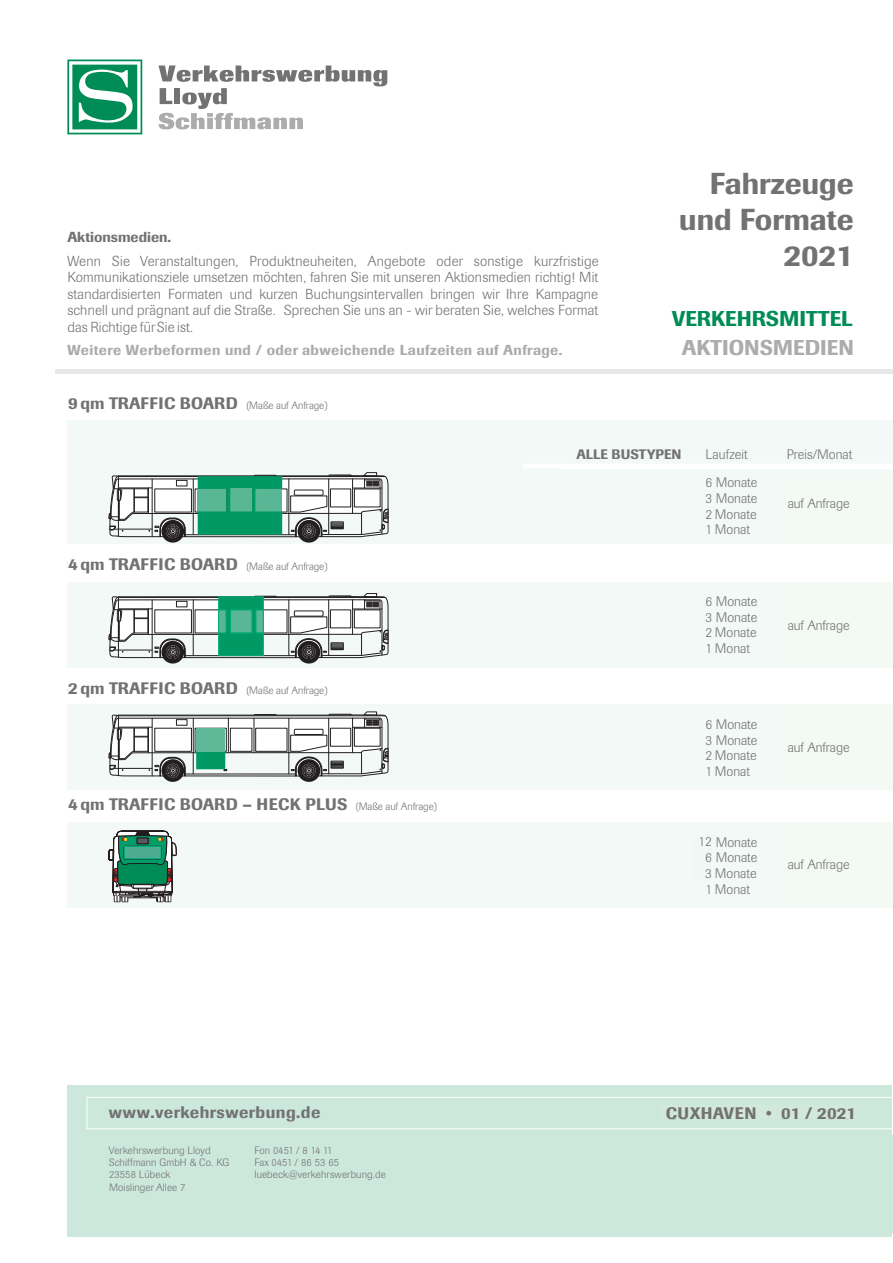
<style>
.page{position:relative;width:893px;height:1263px;background:#fff}
.page>*{position:absolute;margin:0;border:0;box-sizing:border-box;transform-origin:0 0}
.t1{font:500 30.3px/33.6px "Imago BQ";letter-spacing:.055em;color:#737272;text-align:right}
.t2{font:500 30px/36px "Imago";color:#737272;text-align:right}
.t3{font:500 21.15px "Imago BQ";color:#008c57}
.t4{font:500 21.15px "Imago BQ";color:#acacad}
.t5{font:500 16.65px "Imago BQ";letter-spacing:.025em;color:#737272}
.t6{font:500 16.65px "Imago BQ";letter-spacing:-.04em;color:#737272}
.t7{font:500 16.5px "Imago";letter-spacing:.015em;color:#737272}
.t8{font:300 14.4px/16.6px "Imago BQ";letter-spacing:.01em;color:#737272;text-align:justify}
.t9{font:500 14.4px "Imago BQ";letter-spacing:.025em;color:#ababac}
.t10{font:500 14.4px "Imago BQ";color:#737272}
.t11{font:300 13.65px/15.8px "Imago BQ";color:#737272;text-align:justify}
.t12{font:500 13.65px/15.9px "Imago BQ";color:#737272}
.t13{font:300 13.5px/15.9px "Imago";color:#737272;text-align:center}
.t14{font:500 13.5px/15.9px "Imago";letter-spacing:.02em;color:#737272}
.t15{font:300 10.65px/12.3px "Imago BQ";letter-spacing:.01em;color:#737272}
.t16{font:300 10.5px "Imago";color:#737272}
.s1{font-weight:500;font-size:16.5px}
.s2{font-weight:300;font-size:10.65px}
</style>
<div class="page">
<div style="left:67px;top:1085px;width:825px;height:152px;background:#cce8dd"></div>
<svg style="left:87px;top:1097px;width:805px;height:32px"></svg>
<svg style="left:158px;top:66px;width:229px;height:63px"></svg>
<svg style="left:67px;top:60px;width:75px;height:74px"></svg>
<div style="left:67px;top:704px;width:826px;height:86px;background:#f2f9f7"></div>
<div style="left:67px;top:582px;width:826px;height:86px;background:#f2f9f7"></div>
<div style="left:67px;top:421px;width:826px;height:123px;background:#f2f9f7"></div>
<div style="left:161px;top:641px;width:23px;height:22px;background:#231f20;border-radius:50%"></div>
<div style="left:166px;top:645px;width:14px;height:14px;background:#5b5758;border-radius:50%"></div>
<div style="left:166px;top:646px;width:13px;height:13px;border:1px solid #231f20;border-radius:50%"></div>
<div style="left:298px;top:641px;width:22px;height:22px;background:#231f20;border-radius:50%"></div>
<div style="left:302px;top:645px;width:14px;height:14px;background:#5c595a;border-radius:50%"></div>
<div style="left:302px;top:646px;width:13px;height:13px;border:1px solid #231f20;border-radius:50%"></div>
<svg style="left:108px;top:593px;width:280px;height:65px"></svg>
<img style="left:220px;top:612px;width:4px;height:19px">
<div style="left:218px;top:610px;width:8px;height:23px;border:1px solid #00aa76"></div>
<img style="left:232px;top:612px;width:18px;height:19px">
<div style="left:230px;top:610px;width:22px;height:23px;border:1px solid #00aa76"></div>
<img style="left:258px;top:612px;width:4px;height:19px">
<div style="left:256px;top:610px;width:8px;height:23px;border:1px solid #00aa76"></div>
<svg style="left:161px;top:520px;width:23px;height:23px"></svg>
<div style="left:166px;top:524px;width:14px;height:14px;background:#5c595a;border-radius:50%"></div>
<div style="left:166px;top:525px;width:13px;height:13px;border:1px solid #231f20;border-radius:50%"></div>
<svg style="left:298px;top:520px;width:22px;height:23px"></svg>
<div style="left:302px;top:524px;width:14px;height:14px;background:#5c5959;border-radius:50%"></div>
<div style="left:302px;top:525px;width:13px;height:13px;border:1px solid #231f20;border-radius:50%"></div>
<svg style="left:108px;top:472px;width:280px;height:65px"></svg>
<img style="left:198px;top:489px;width:28px;height:23px">
<img style="left:230px;top:489px;width:22px;height:23px">
<img style="left:256px;top:489px;width:26px;height:23px">
<svg style="left:161px;top:759px;width:23px;height:23px"></svg>
<div style="left:166px;top:764px;width:14px;height:13px;background:#4a4747;border-radius:50%"></div>
<div style="left:166px;top:764px;width:13px;height:13px;border:1px solid #231f20;border-radius:50%"></div>
<svg style="left:298px;top:759px;width:22px;height:23px"></svg>
<div style="left:302px;top:764px;width:14px;height:13px;background:#454243;border-radius:50%"></div>
<div style="left:302px;top:764px;width:13px;height:13px;border:1px solid #231f20;border-radius:50%"></div>
<svg style="left:108px;top:712px;width:280px;height:64px"></svg>
<div style="left:196px;top:751px;width:29px;height:18px;background:#009964"></div>
<img style="left:197px;top:729px;width:28px;height:22px">
<div style="left:67px;top:822px;width:826px;height:86px;background:#f2f9f7"></div>
<hr style="left:523px;top:464px;width:370px;height:4px;background:#fff">
<div style="left:661px;top:1106px;width:195px;height:13px;background:#d2e8db"></div>
<div style="left:404px;top:1135px;width:489px;height:98px;background:#cce8dd"></div>
<svg style="left:108px;top:831px;width:69px;height:72px"></svg>
<img style="left:126px;top:848px;width:33px;height:9px">
<div style="left:124px;top:846px;width:37px;height:13px;border:1px solid #00aa79"></div>
<p class="t10" style="left:67px;top:229px;width:105px">Aktionsmedien.</p>
<p class="t8" style="left:67px;top:252px;width:533px">Wenn Sie Veranstaltungen, Produktneuheiten, Angebote oder sonstige kurzfristige Kommunikationsziele umsetzen möchten, fahren Sie mit unseren Aktionsmedien richtig! Mit standardisierten Formaten und kurzen Buchungsintervallen bringen wir Ihre Kampagne schnell und prägnant auf die Straße. Sprechen Sie uns an - wir beraten Sie, welches Format das Richtige fürSie ist.</p>
<p class="t9" style="left:67px;top:342px;width:496px">Weitere Werbeformen und / oder abweichende Laufzeiten auf Anfrage.</p>
<p class="t5" style="left:67px;top:392px;width:178px">18/1 TRAFFIC-BOARD</p>
<p class="t16" style="left:68px;top:399px;width:262px"><span class="s1">9 QM TRAFF IC BOARD</span> (Maße auf Anfrage)</p>
<p class="t15" style="left:253px;top:398px;width:60px">(356 x 252 cm)</p>
<h2 class="t2" style="left:679px;top:165px;width:176px">FAHRZEUGE<br>UND FORMATE<br>2021</h2>
<h1 class="t1" style="left:709px;top:204px;width:146px">Preisliste<br>15</h1>
<h3 class="t3" style="left:672px;top:306px;width:183px">VERKEHRSMITTEL</h3>
<h3 class="t4" style="left:682px;top:335px;width:173px">AKTIONSMEDIEN</h3>
<p class="t5" style="left:67px;top:554px;width:236px">9/1 TRAFFIC-BOARD <span class="s2">(178 x 252 cm)</span></p>
<p class="t16" style="left:68px;top:560px;width:262px"><span class="s1">4 QM TRAFF IC BOARD</span> (Maße auf Anfrage)</p>
<p class="t5" style="left:67px;top:677px;width:235px">4/1 TRAFFIC-BOARD <span class="s2">(119 x 171 cm)</span></p>
<p class="t16" style="left:68px;top:684px;width:262px"><span class="s1">2 QM TRAFF IC BOARD</span> (Maße auf Anfrage)</p>
<p class="t5" style="left:67px;top:797px;width:159px">HECKFLÄCHE PLUS</p>
<p class="t7" style="left:68px;top:795px;width:259px">4 QM TRAFFIC BOARD – HECK PLUS</p>
<p class="t16" style="left:355px;top:801px;width:83px">(Maße auf Anfrage)</p>
<p class="t12" style="left:576px;top:446px;width:107px">ALLE BUSTYPEN</p>
<p class="t11" style="left:787px;top:447px;width:67px">Preis/Monat</p>
<p class="t11" style="left:786px;top:491px;width:9px">€</p>
<p class="t12" style="left:810px;top:490px;width:44px">740,00</p>
<p class="t11" style="left:705px;top:441px;width:53px;line-height:28px">Laufzeit<br>6 Monate</p>
<p class="t11" style="left:705px;top:491px;width:53px">3 Monate 2 Monate 1 Monat</p>
<p class="t14" style="left:809px;top:490px;width:28px">790,</p>
<p class="t13" style="left:788px;top:495px;width:63px">auf Anfrage</p>
<p class="t11" style="left:705px;top:593px;width:53px">6 Monate 3 Monate 2 Monate 1 Monat</p>
<p class="t11" style="left:705px;top:716px;width:53px">6 Monate 3 Monate 2 Monate 1 Monat</p>
<p class="t11" style="left:705px;top:834px;width:53px">6 Monate 3 Monate 2 Monate 1 Monat</p>
<p class="t13" style="left:699px;top:834px;width:15px">12<br>6<br>3</p>
<p class="t14" style="left:809px;top:609px;width:29px">495,<br>585,</p>
<p class="t13" style="left:788px;top:617px;width:63px">auf Anfrage</p>
<p class="t11" style="left:786px;top:625px;width:9px">€</p>
<p class="t12" style="left:810px;top:625px;width:44px">570,00</p>
<p class="t14" style="left:809px;top:732px;width:29px">385,<br>440,</p>
<p class="t12" style="left:809px;top:732px;width:45px">380,00<br>435,00</p>
<p class="t13" style="left:788px;top:739px;width:63px">auf Anfrage</p>
<p class="t11" style="left:785px;top:748px;width:9px">€</p>
<p class="t11" style="left:785px;top:850px;width:9px">€</p>
<p class="t12" style="left:809px;top:849px;width:45px">500,00</p>
<p class="t14" style="left:809px;top:849px;width:29px">465,</p>
<p class="t13" style="left:788px;top:856px;width:63px">auf Anfrage</p>
<p class="t5" style="left:109px;top:1102px;width:213px">www.verkehrswerbung.de</p>
<p class="t6" style="left:668px;top:1103px;width:185px">C XHAVEN • 01 / 2015</p>
<p class="t7" style="left:666px;top:1103px;width:70px">CUXHAVEN</p>
<p class="t7" style="left:766px;top:1103px;width:92px">• 01 / 2021</p>
<p class="t15" style="left:109px;top:1144px;width:122px">Verkehrswerbung Lloyd<br>Schiffmann GmbH &amp; Co. KG<br>23558 Lübeck<br>Moislinger Allee 7</p>
<p class="t15" style="left:254px;top:1144px;width:133px">Fon 0451 / 8 14 11<br>Fax 0451 / 86 53 65 luebeck@verkehrswerbung.de</p>
</div>
